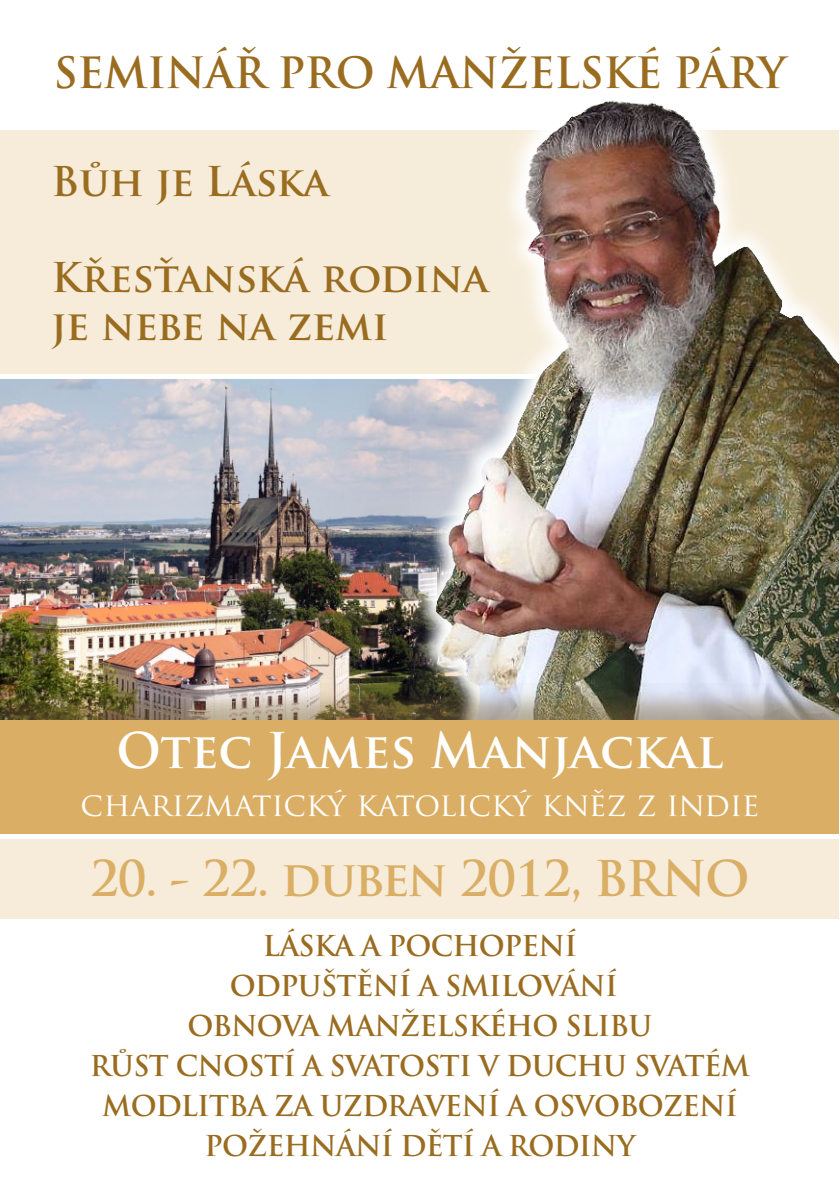
<style>
.page{position:relative;width:840px;height:1191px;background:#fff}
.page>*{position:absolute;margin:0;border:0;box-sizing:border-box;transform-origin:0 0}
.t1{font:700 48px "Trajan Pro";letter-spacing:-.025em;color:#daaf65}
.t2{font:700 48px "Trajan Pro";color:#fff}
.t3{font:700 42px "Trajan Pro";letter-spacing:-.01em;color:#9a6c20}
.t4{font:700 40px/48px "Trajan Pro";color:#9a6c20}
.t5{font:32px "Trajan Pro";color:#fff}
.t6{font:700 28px/40px "Trajan Pro";letter-spacing:-.025em;color:#9a6c20;text-align:center}
</style>
<div class="page">
<div style="left:0;top:130px;width:838px;height:244px;background:#f6ecd9"></div>
<div style="left:0;top:839px;width:838px;height:79px;background:#f6ecd9"></div>
<img style="left:0;top:380px;width:408px;height:303px">
<img style="left:408px;top:100px;width:430px;height:583px">
<div style="left:0;top:683px;width:838px;height:152px;background:#7e6638;opacity:.5"></div>
<div style="left:0;top:720px;width:838px;height:113px;background:#daaf65"></div>
<h2 class="t3" style="left:53px;top:47px;width:734px">SEMINÁŘ PRO MANŽELSKÉ PÁRY</h2>
<h3 class="t4" style="left:51px;top:158px;width:279px">Bůh je Láska</h3>
<h3 class="t4" style="left:51px;top:254px;width:438px">Křesťanská rodina je nebe na zemi</h3>
<h1 class="t2" style="left:117px;top:720px;width:607px">Otec James Manjackal</h1>
<p class="t5" style="left:81px;top:783px;width:679px">CHARIZMATICKÝ KATOLICKÝ KNĚZ Z INDIE</p>
<h1 class="t1" style="left:90px;top:848px;width:660px">20. - 22. duben 2012, BRNO</h1>
<p class="t6" style="left:90px;top:926px;width:661px">LÁSKA A POCHOPENÍ<br>ODPUŠTĚNÍ A SMILOVÁNÍ<br>OBNOVA MANŽELSKÉHO SLIBU<br>RŮST CNOSTÍ A SVATOSTI V DUCHU SVATÉM<br>MODLITBA ZA UZDRAVENÍ A OSVOBOZENÍ<br>POŽEHNÁNÍ DĚTÍ A RODINY</p>
</div>
